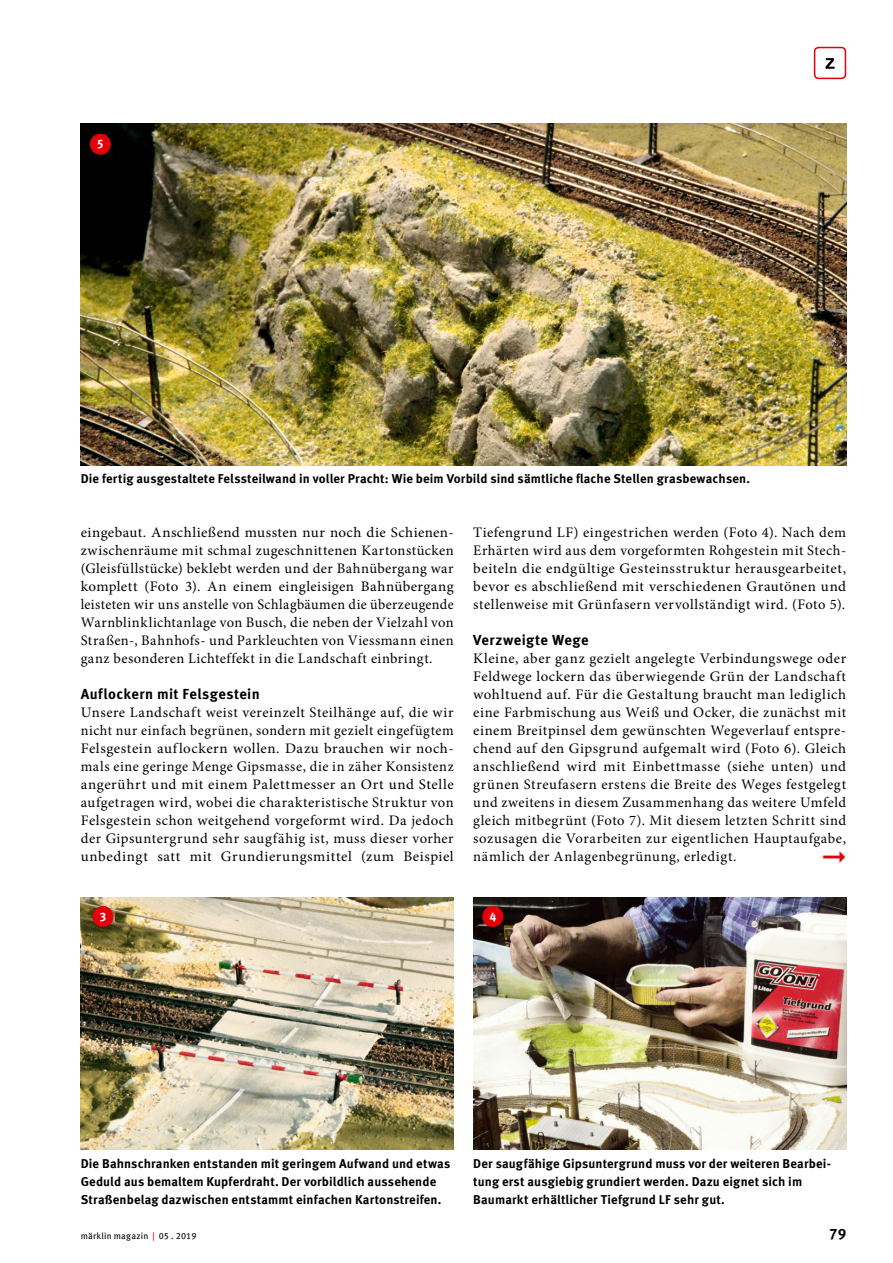
<style>
.page{position:relative;width:893px;height:1263px;background:#fff}
.page>*{position:absolute;margin:0;border:0;box-sizing:border-box;transform-origin:0 0}
.t1{font:700 15px "Meta OT";color:#000}
._40_FT{font:14.55px/18px "Minion Pro";letter-spacing:.035em;color:#000;text-align:justify}
._40_FT_ZwischenHeadl{font:700 14.55px "Meta OT";letter-spacing:.03em;color:#000}
._70_BU_links{font:700 12.75px/18px "Meta OT";letter-spacing:.01em;color:#000}
._65_Aufzählung_Roter{font:700 12.15px "Meta OT";color:#fff}
.t2{font:9px "Meta OT";letter-spacing:.02em;color:#000}
.s1{color:#e3000b}
</style>
<div class="page">
<img style="left:81px;top:897px;width:373px;height:252px">
<img style="left:473px;top:897px;width:373px;height:252px">
<img style="left:81px;top:123px;width:765px;height:342px">
<svg style="left:825px;top:58px;width:10px;height:11px"></svg>
<div style="left:814px;top:47px;width:32px;height:32px;border:2px solid #e3000b;border-radius:4px"></div>
<div style="left:90px;top:134px;width:21px;height:21px;background:#e3000b;border-radius:50%"></div>
<div style="left:92px;top:906px;width:21px;height:21px;background:#e3000b;border-radius:50%"></div>
<div style="left:482px;top:906px;width:21px;height:21px;background:#e3000b;border-radius:50%"></div>
<p class="_65_Aufzählung_Roter" style="left:97px;top:137px;width:8px">5</p>
<p class="_70_BU_links" style="left:81px;top:470px;width:671px">Die fertig ausgestaltete Felssteilwand in voller Pracht: Wie beim Vorbild sind sämtliche flache Stellen grasbewachsen.</p>
<p class="_40_FT" style="left:81px;top:524px;width:374px">eingebaut. Anschließend mussten nur noch die Schienen&shy;zwischenräume mit schmal zugeschnittenen Kartonstücken (Gleisfüllstücke) beklebt werden und der Bahnübergang war komplett (Foto 3). An einem eingleisigen Bahnübergang leisteten wir uns anstelle von Schlagbäumen die überzeugende Warnblinklichtanlage von Busch, die neben der Vielzahl von Straßen-, Bahnhofs- und Parkleuchten von Viessmann einen ganz besonderen Lichteffekt in die Landschaft einbringt.</p>
<p class="_40_FT_ZwischenHeadl" style="left:81px;top:685px;width:180px">Auflockern mit Felsgestein</p>
<p class="_40_FT" style="left:81px;top:704px;width:374px">Unsere Landschaft weist vereinzelt Steilhänge auf, die wir nicht nur einfach begrünen, sondern mit gezielt eingefügtem Felsgestein auflockern wollen. Dazu brauchen wir noch&shy;mals eine geringe Menge Gipsmasse, die in zäher Konsistenz angerührt und mit einem Palettmesser an Ort und Stelle aufgetragen wird, wobei die charakteristische Struktur von Felsgestein schon weitgehend vorgeformt wird. Da jedoch der Gipsuntergrund sehr saugfähig ist, muss dieser vorher unbedingt satt mit Grundierungsmittel (zum Beispiel</p>
<p class="_40_FT" style="left:473px;top:524px;width:374px">Tiefengrund LF) eingestrichen werden (Foto 4). Nach dem Erhärten wird aus dem vorgeformten Rohgestein mit Stech&shy;beiteln die endgültige Gesteinsstruktur herausgearbeitet, bevor es abschließend mit verschiedenen Grautönen und stellenweise mit Grünfasern vervollständigt wird. (Foto 5).</p>
<p class="_40_FT_ZwischenHeadl" style="left:473px;top:631px;width:117px">Verzweigte Wege</p>
<p class="_40_FT" style="left:473px;top:650px;width:374px">Kleine, aber ganz gezielt angelegte Verbindungswege oder Feldwege lockern das überwiegende Grün der Landschaft wohltuend auf. Für die Gestaltung braucht man lediglich eine Farbmischung aus Weiß und Ocker, die zunächst mit einem Breitpinsel dem gewünschten Wegeverlauf entspre&shy;chend auf den Gipsgrund aufgemalt wird (Foto 6). Gleich anschließend wird mit Einbettmasse (siehe unten) und grünen Streufasern erstens die Breite des Weges festgelegt und zweitens in diesem Zusammenhang das weitere Umfeld gleich mitbegrünt (Foto 7). Mit diesem letzten Schritt sind sozusagen die Vorarbeiten zur eigentlichen Hauptaufgabe, nämlich der Anlagenbegrünung, erledigt.</p>
<p class="_65_Aufzählung_Roter" style="left:99px;top:909px;width:8px">3</p>
<p class="_65_Aufzählung_Roter" style="left:489px;top:909px;width:8px">4</p>
<p class="_70_BU_links" style="left:81px;top:1154px;width:371px">Die Bahnschranken entstanden mit geringem Aufwand und etwas<br>Geduld aus bemaltem Kupferdraht. Der vorbildlich aussehende<br>Straßenbelag dazwischen entstammt einfachen Kartonstreifen.</p>
<p class="_70_BU_links" style="left:473px;top:1154px;width:359px">Der saugfähige Gipsuntergrund muss vor der weiteren Bearbei&shy;tung erst ausgiebig grundiert werden. Dazu eignet sich im<br>Baumarkt erhältlicher Tiefgrund LF sehr gut.</p>
<p class="t2" style="left:81px;top:1230px;width:117px">märklin magazin <span class="s1">|</span> 05 . 2019</p>
<p class="t1" style="left:829px;top:1225px;width:18px">79</p>
</div>
